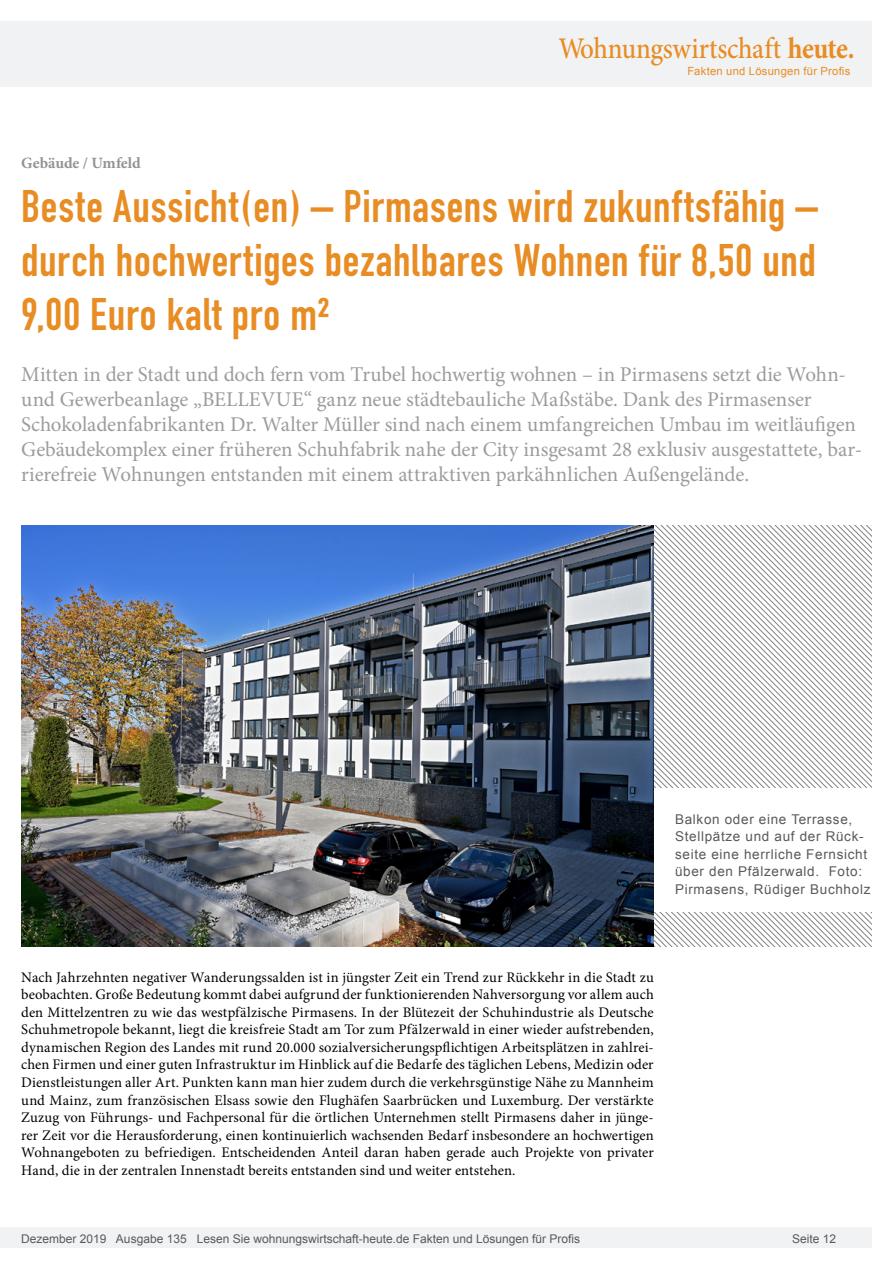
<style>
.page{position:relative;width:893px;height:1263px;background:#fff}
.page>*{position:absolute;margin:0;border:0;box-sizing:border-box;transform-origin:0 0}
.t1{font:45px/54px "DIN Engschrift";letter-spacing:.02em;color:#e88c24;text-align:justify}
.t2{font:500 30px "Minion Pro";letter-spacing:-.01em;color:#e88c24;scale:.9 1}
.t3{font:21px/25.2px "Minion Pro";letter-spacing:-.005em;color:#9c9c9c}
.t4{font:700 15.75px "Minion Pro";letter-spacing:-.005em;color:#939393}
.t5{font:14.7px/17.5px "Minion Pro";color:#000;text-align:justify}
.t6{font:13.5px/17.5px "Arial";letter-spacing:.05em;color:#595959}
.t7{font:12px "Arial";color:#595959}
.t8{font:11.25px "Arial";letter-spacing:.025em;color:#e88c24}
.s1{font-weight:700}
</style>
<div class="page">
<div style="left:0;top:1227px;width:872px;height:20px;background:#f1f2f3"></div>
<div style="left:0;top:21px;width:872px;height:66px;background:#f1f2f3"></div>
<svg style="left:654px;top:525px;width:218px;height:89px"></svg>
<svg style="left:654px;top:614px;width:218px;height:332px"></svg>
<div style="left:654px;top:788px;width:237px;height:123px;background:#fff"></div>
<img style="left:21px;top:525px;width:633px;height:422px">
<h2 class="t2" style="left:558px;top:28px;width:331px">Wohnungswirtschaft <span class="s1">heute.</span></h2>
<p class="t8" style="left:687px;top:63px;width:165px">Fakten und Lösungen für Profis</p>
<p class="t4" style="left:21px;top:152px;width:121px">Gebäude / Umfeld</p>
<h1 class="t1" style="left:21px;top:180px;width:798px">Beste Aussicht(en) – Pirmasens wird zukunftsfähig – durch hochwertiges bezahlbares Wohnen für 8,50 und 9,00 Euro kalt pro m²</h1>
<p class="t3" style="left:21px;top:361px;width:842px">Mitten in der Stadt und doch fern vom Trubel hochwertig wohnen – in Pirmasens setzt die Wohn&shy;und Gewerbeanlage „BELLEVUE“ ganz neue städtebauliche Maßstäbe. Dank des Pirmasenser Schokoladenfabrikanten Dr. Walter Müller sind nach einem umfangreichen Umbau im weitläufigen Gebäudekomplex einer früheren Schuhfabrik nahe der City insgesamt 28 exklusiv ausgestattete, bar&shy;rierefreie Wohnungen entstanden mit einem attraktiven parkähnlichen Außengelände.</p>
<p class="t6" style="left:675px;top:810px;width:197px">Balkon oder eine Terrasse,<br>Stellpätze und auf der Rück&shy;seite eine herrliche Fernsicht über den Pfälzerwald. Foto:<br>Pirmasens, Rüdiger Buchholz</p>
<p class="t5" style="left:21px;top:968px;width:634px">Nach Jahrzehnten negativer Wanderungssalden ist in jüngster Zeit ein Trend zur Rückkehr in die Stadt zu beobachten. Große Bedeutung kommt dabei aufgrund der funktionierenden Nahversorgung vor allem auch den Mittelzentren zu wie das westpfälzische Pirmasens. In der Blütezeit der Schuhindustrie als Deutsche Schuhmetropole bekannt, liegt die kreisfreie Stadt am Tor zum Pfälzerwald in einer wieder aufstrebenden, dynamischen Region des Landes mit rund 20.000 sozialversicherungspflichtigen Arbeitsplätzen in zahlrei&shy;chen Firmen und einer guten Infrastruktur im Hinblick auf die Bedarfe des täglichen Lebens, Medizin oder Dienstleistungen aller Art. Punkten kann man hier zudem durch die verkehrsgünstige Nähe zu Mannheim und Mainz, zum französischen Elsass sowie den Flughäfen Saarbrücken und Luxemburg. Der verstärkte Zuzug von Führungs- und Fachpersonal für die örtlichen Unternehmen stellt Pirmasens daher in jünge&shy;rer Zeit vor die Herausforderung, einen kontinuierlich wachsenden Bedarf insbesondere an hochwertigen Wohnangeboten zu befriedigen. Entscheidenden Anteil daran haben gerade auch Projekte von privater Hand, die in der zentralen Innenstadt bereits entstanden sind und weiter entstehen.</p>
<p class="t7" style="left:21px;top:1230px;width:560px">Dezember 2019 Ausgabe 135 Lesen Sie wohnungswirtschaft-heute.de Fakten und Lösungen für Profis</p>
<p class="t7" style="left:792px;top:1231px;width:46px">Seite 12</p>
</div>
